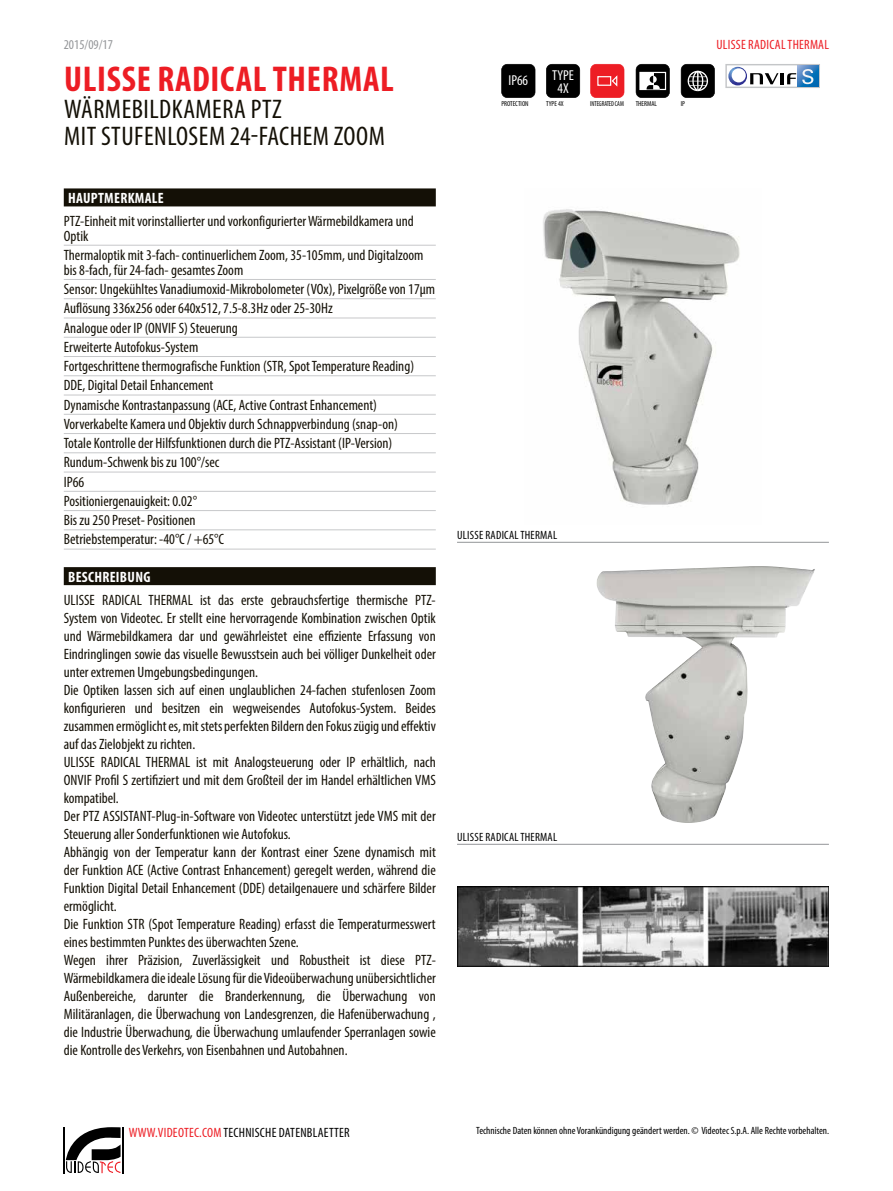
<style>
.page{position:relative;width:893px;height:1191px;background:#fff}
.page>*{position:absolute;margin:0;border:0;box-sizing:border-box;transform-origin:0 0}
.t1{font:700 condensed 36px "Myriad Pro";letter-spacing:.02em;color:#ed1d24}
.t2{font:condensed 27px/27px "Myriad Pro";letter-spacing:.02em;color:#141006}
.t3{font:condensed 15px/18px "Myriad Pro";color:#141006}
.t4{font:700 condensed 15px "Myriad Pro";letter-spacing:.02em;color:#fff}
.t5{font:condensed 14.4px/13.2px "Myriad Pro";color:#fff;text-align:center}
.t6{font:condensed 13.5px "Myriad Pro";letter-spacing:.02em;color:#000}
.t7{font:condensed 13.5px "Myriad Pro";letter-spacing:.02em;color:#ed1d24}
.t8{font:condensed 13.5px "Myriad Pro";color:#939598}
.t9{font:condensed 12px "Myriad Pro";letter-spacing:.02em;color:#000}
.t10{font:condensed 10.5px "Myriad Pro";color:#000}
.t11{font:condensed 7.2px "Myriad Pro";color:#000}
.t12{font:condensed 7.2px "Myriad Pro";color:#000;scale:.9 1}
.s1{color:#ed1d24}
</style>
<div class="page">
<hr style="left:64px;top:1127px;width:1px;height:46px;background:#000">
<hr style="left:122px;top:1127px;width:1px;height:46px;background:#000">
<svg style="left:66px;top:1127px;width:55px;height:46px"></svg>
<svg style="left:501px;top:64px;width:34px;height:34px"></svg>
<svg style="left:546px;top:64px;width:34px;height:34px"></svg>
<svg style="left:590px;top:64px;width:34px;height:34px"></svg>
<svg style="left:636px;top:64px;width:34px;height:34px"></svg>
<svg style="left:681px;top:64px;width:34px;height:34px"></svg>
<svg style="left:725px;top:64px;width:95px;height:24px"></svg>
<div style="left:64px;top:188px;width:372px;height:18px;background:#141006"></div>
<hr style="left:64px;top:245px;width:372px;height:1px;background:#c7c8ca">
<hr style="left:64px;top:279px;width:372px;height:1px;background:#c7c8ca">
<hr style="left:64px;top:298px;width:372px;height:1px;background:#c7c8ca">
<hr style="left:64px;top:317px;width:372px;height:1px;background:#c7c8ca">
<hr style="left:64px;top:337px;width:372px;height:1px;background:#c7c8ca">
<hr style="left:64px;top:356px;width:372px;height:1px;background:#c7c8ca">
<hr style="left:64px;top:375px;width:372px;height:1px;background:#c7c8ca">
<hr style="left:64px;top:395px;width:372px;height:1px;background:#c7c8ca">
<hr style="left:64px;top:414px;width:372px;height:1px;background:#c7c8ca">
<hr style="left:64px;top:433px;width:372px;height:1px;background:#c7c8ca">
<hr style="left:64px;top:452px;width:372px;height:1px;background:#c7c8ca">
<hr style="left:64px;top:472px;width:372px;height:1px;background:#c7c8ca">
<hr style="left:64px;top:491px;width:372px;height:1px;background:#c7c8ca">
<hr style="left:64px;top:510px;width:372px;height:1px;background:#c7c8ca">
<hr style="left:64px;top:529px;width:372px;height:1px;background:#c7c8ca">
<hr style="left:64px;top:549px;width:372px;height:1px;background:#c7c8ca">
<div style="left:64px;top:567px;width:372px;height:18px;background:#141006"></div>
<img style="left:543px;top:209px;width:197px;height:296px">
<hr style="left:457px;top:542px;width:372px;height:1px;background:#939598">
<img style="left:596px;top:566px;width:219px;height:257px">
<hr style="left:457px;top:844px;width:372px;height:1px;background:#939598">
<img style="left:457px;top:886px;width:372px;height:80px">
<p class="t8" style="left:64px;top:37px;width:51px">2015/09/17</p>
<p class="t7" style="left:716px;top:37px;width:114px">ULISSE RADICAL THERMAL</p>
<h1 class="t1" style="left:64px;top:56px;width:331px">ULISSE RADICAL THERMAL</h1>
<h2 class="t2" style="left:64px;top:95px;width:322px">WÄRMEBILDKAMERA PTZ<br>MIT STUFENLOSEM 24-FACHEM ZOOM</h2>
<p class="t11" style="left:501px;top:100px;width:29px">PROTECTION</p>
<p class="t5" style="left:508px;top:74px;width:21px">IP66</p>
<p class="t5" style="left:552px;top:69px;width:23px">TYPE<br>4X</p>
<p class="t11" style="left:546px;top:100px;width:19px">TYPE 4X</p>
<p class="t12" style="left:590px;top:100px;width:39px">INTEGRATED CAM</p>
<p class="t11" style="left:636px;top:100px;width:23px">THERMAL</p>
<p class="t11" style="left:681px;top:100px;width:6px">IP</p>
<p class="t4" style="left:68px;top:188px;width:97px">HAUPTMERKMALE</p>
<p class="t3" style="left:64px;top:213px;width:352px;line-height:15px">PTZ-Einheit mit vorinstallierter und vorkonfigurierter Wärmebildkamera und<br>Optik</p>
<p class="t3" style="left:64px;top:247px;width:361px;line-height:15px">Thermaloptik mit 3-fach- continuerlichem Zoom, 35-105mm, und Digitalzoom bis 8-fach, für 24-fach- gesamtes Zoom</p>
<p class="t3" style="left:64px;top:279px;width:373px;line-height:19.2px">Sensor: Ungekühltes Vanadiumoxid-Mikrobolometer (VOx), Pixelgröße von 17μm Auflösung 336x256 oder 640x512, 7.5-8.3Hz oder 25-30Hz<br>Analogue oder IP (ONVIF S) Steuerung<br>Erweiterte Autofokus-System<br>Fortgeschrittene thermografische Funktion (STR, Spot Temperature Reading)<br>DDE, Digital Detail Enhancement<br>Dynamische Kontrastanpassung (ACE, Active Contrast Enhancement)<br>Vorverkabelte Kamera und Objektiv durch Schnappverbindung (snap-on)<br>Totale Kontrolle der Hilfsfunktionen durch die PTZ-Assistant (IP-Version)<br>Rundum-Schwenk bis zu 100°/sec<br>IP66<br>Positioniergenauigkeit: 0.02°<br>Bis zu 250 Preset- Positionen<br>Betriebstemperatur: -40°C / +65°C</p>
<p class="t4" style="left:68px;top:567px;width:84px">BESCHREIBUNG</p>
<p class="t3" style="left:64px;top:591px;width:374px">ULISSE RADICAL THERMAL ist das erste gebrauchsfertige thermische PTZ-System von Videotec. Er stellt eine hervorragende Kombination zwischen Optik und Wärmebildkamera dar und gewährleistet eine effiziente Erfassung von Eindringlingen sowie das visuelle Bewusstsein auch bei völliger Dunkelheit oder unter extremen Umgebungsbedingungen.<br>Die Optiken lassen sich auf einen unglaublichen 24-fachen stufenlosen Zoom konfigurieren und besitzen ein wegweisendes Autofokus-System. Beides zusammen ermöglicht es, mit stets perfekten Bildern den Fokus zügig und effektiv auf das Zielobjekt zu richten.<br>ULISSE RADICAL THERMAL ist mit Analogsteuerung oder IP erhältlich, nach ONVIF Profil S zertifiziert und mit dem Großteil der im Handel erhältlichen VMS kompatibel.<br>Der PTZ ASSISTANT-Plug-in-Software von Videotec unterstützt jede VMS mit der Steuerung aller Sonderfunktionen wie Autofokus.<br>Abhängig von der Temperatur kann der Kontrast einer Szene dynamisch mit der Funktion ACE (Active Contrast Enhancement) geregelt werden, während die Funktion Digital Detail Enhancement (DDE) detailgenauere und schärfere Bilder ermöglicht.<br>Die Funktion STR (Spot Temperature Reading) erfasst die Temperaturmesswert eines bestimmten Punktes des überwachten Szene.<br>Wegen ihrer Präzision, Zuverlässigkeit und Robustheit ist diese PTZ-Wärmebildkamera die ideale Lösung für die Videoüberwachung unübersichtlicher Außenbereiche, darunter die Branderkennung, die Überwachung von Militäranlagen, die Überwachung von Landesgrenzen, die Hafenüberwachung , die Industrie Überwachung, die Überwachung umlaufender Sperranlagen sowie die Kontrolle des Verkehrs, von Eisenbahnen und Autobahnen.</p>
<p class="t9" style="left:457px;top:528px;width:102px">ULISSE RADICAL THERMAL</p>
<p class="t9" style="left:457px;top:829px;width:102px">ULISSE RADICAL THERMAL</p>
<p class="t6" style="left:129px;top:1124px;width:223px"><span class="s1">WWW.VIDEOTEC.COM</span>TECHNISCHE DATENBLAETTER</p>
<p class="t10" style="left:476px;top:1124px;width:354px">Technische Daten können ohne Vorankündigung geändert werden. © Videotec S.p.A. Alle Rechte vorbehalten.</p>
</div>
